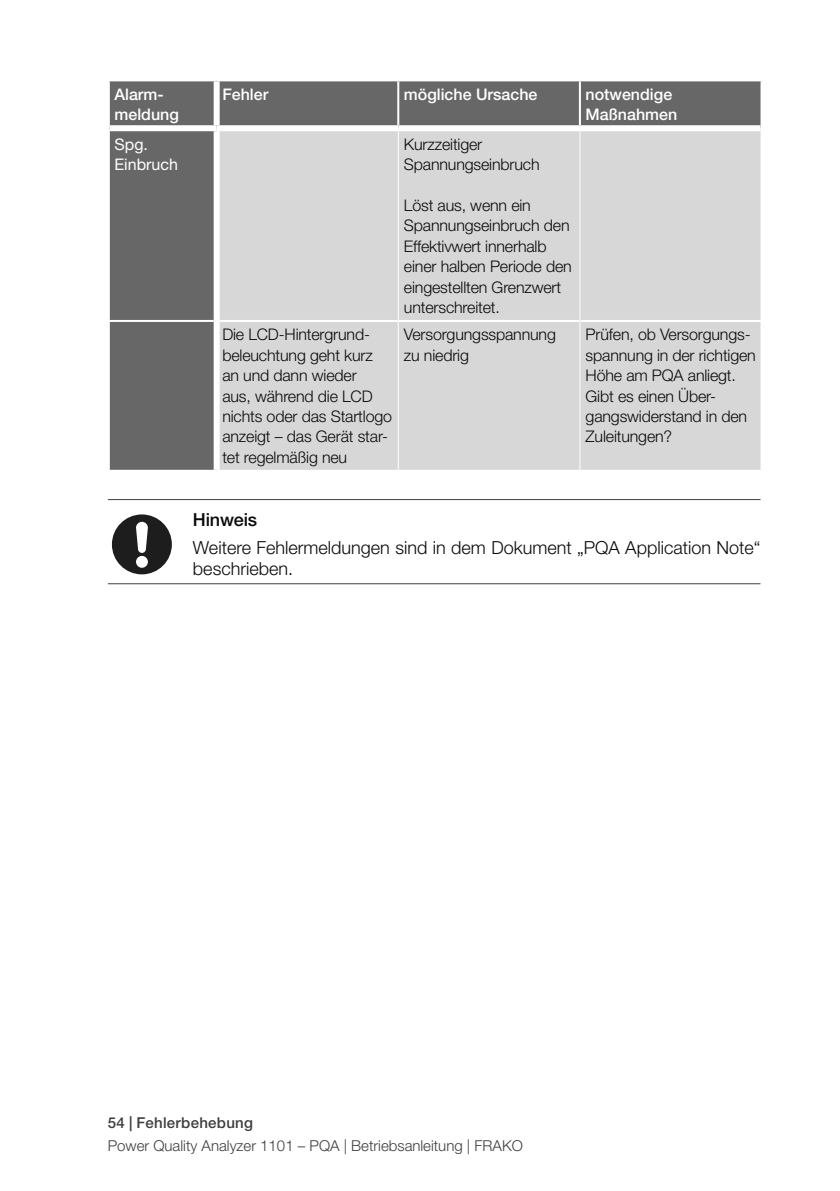
<style>
.page{position:relative;width:840px;height:1191px;background:#fff}
.page>*{position:absolute;margin:0;border:0;box-sizing:border-box;transform-origin:0 0}
.t1{font:300 18px/21.6px "Helvetica Neue LT Std";color:#0a0a0a}
.t2{font:500 18px "Helvetica Neue LT Std";letter-spacing:-.01em;color:#0a0a0a}
.t3{font:300 16px/20.4px "Helvetica Neue LT Std";letter-spacing:-.01em;color:#0a0a0a}
.t4{font:500 16px/20.4px "Helvetica Neue LT Std";color:#fff}
.t5{font:16px/20.4px "Helvetica Neue LT Std";color:#fff}
.t6{font:300 15px "Helvetica Neue LT Std";color:#3e3e3e}
.t7{font:500 15px "Helvetica Neue LT Std";letter-spacing:.02em;color:#3e3e3e}
</style>
<div class="page">
<hr style="left:108px;top:499px;width:652px;height:1px;background:#3e3e3e">
<hr style="left:108px;top:583px;width:652px;height:1px;background:#3e3e3e">
<div style="left:110px;top:81px;width:650px;height:389px;background:#676767"></div>
<div style="left:219px;top:131px;width:541px;height:339px;background:#d7d7d7"></div>
<hr style="left:397px;top:81px;width:2px;height:44px;background:#fff">
<hr style="left:578px;top:81px;width:2px;height:44px;background:#fff">
<hr style="left:108px;top:320px;width:105px;height:2px;background:#fff">
<hr style="left:219px;top:320px;width:178px;height:2px;background:#fff">
<hr style="left:398px;top:320px;width:181px;height:2px;background:#fff">
<hr style="left:580px;top:320px;width:182px;height:2px;background:#fff">
<div style="left:110px;top:125px;width:106px;height:6px;background:#fff"></div>
<div style="left:216px;top:125px;width:182px;height:6px;background:#fff"></div>
<div style="left:398px;top:125px;width:181px;height:6px;background:#fff"></div>
<div style="left:579px;top:125px;width:181px;height:6px;background:#fff"></div>
<div style="left:213px;top:81px;width:6px;height:44px;background:#fff"></div>
<div style="left:213px;top:131px;width:6px;height:190px;background:#fff"></div>
<div style="left:213px;top:321px;width:6px;height:149px;background:#fff"></div>
<hr style="left:397px;top:131px;width:1px;height:190px;background:#fff">
<hr style="left:579px;top:131px;width:1px;height:190px;background:#fff">
<hr style="left:397px;top:321px;width:1px;height:149px;background:#fff">
<hr style="left:579px;top:321px;width:1px;height:149px;background:#fff">
<div style="left:112px;top:514px;width:60px;height:60px;background:#1d1d1d;border-radius:50%"></div>
<div style="left:136px;top:556px;width:12px;height:12px;background:#fff;border-radius:50%"></div>
<svg style="left:136px;top:522px;width:12px;height:31px"></svg>
<p class="t4" style="left:114px;top:84px;width:66px">Alarm&shy;meldung</p>
<p class="t4" style="left:222px;top:84px;width:47px">Fehler</p>
<p class="t4" style="left:404px;top:84px;width:135px">mögliche Ursache</p>
<p class="t4" style="left:585px;top:84px;width:93px">notwendige<br>Maßnahmen</p>
<p class="t5" style="left:114px;top:134px;width:65px">Spg.<br>Einbruch</p>
<p class="t3" style="left:404px;top:133px;width:137px">Kurzzeitiger<br>Spannungseinbruch</p>
<p class="t3" style="left:404px;top:195px;width:169px">Löst aus, wenn ein<br>Spannungseinbruch den<br>Effektivwert innerhalb einer halben Periode den eingestellten Grenzwert unterschreitet.</p>
<p class="t3" style="left:222px;top:324px;width:171px">Die LCD-Hintergrund&shy;beleuchtung geht kurz an und dann wieder<br>aus, während die LCD nichts oder das Startlogo anzeigt – das Gerät star&shy;tet regelmäßig neu</p>
<p class="t3" style="left:404px;top:324px;width:153px">Versorgungsspannung zu niedrig</p>
<p class="t3" style="left:585px;top:324px;width:172px">Prüfen, ob Versorgungs&shy;spannung in der richtigen<br>Höhe am PQA anliegt.<br>Gibt es einen Über&shy;gangswiderstand in den<br>Zuleitungen?</p>
<p class="t2" style="left:193px;top:509px;width:66px">Hinweis</p>
<p class="t1" style="left:193px;top:536px;width:568px">Weitere Fehlermeldungen sind in dem Dokument „PQA Application Note“ beschrieben.</p>
<p class="t7" style="left:108px;top:1113px;width:147px">54 | Fehlerbehebung</p>
<p class="t6" style="left:108px;top:1137px;width:416px">Power Quality Analyzer 1101 – PQA | Betriebsanleitung | FRAKO</p>
</div>
